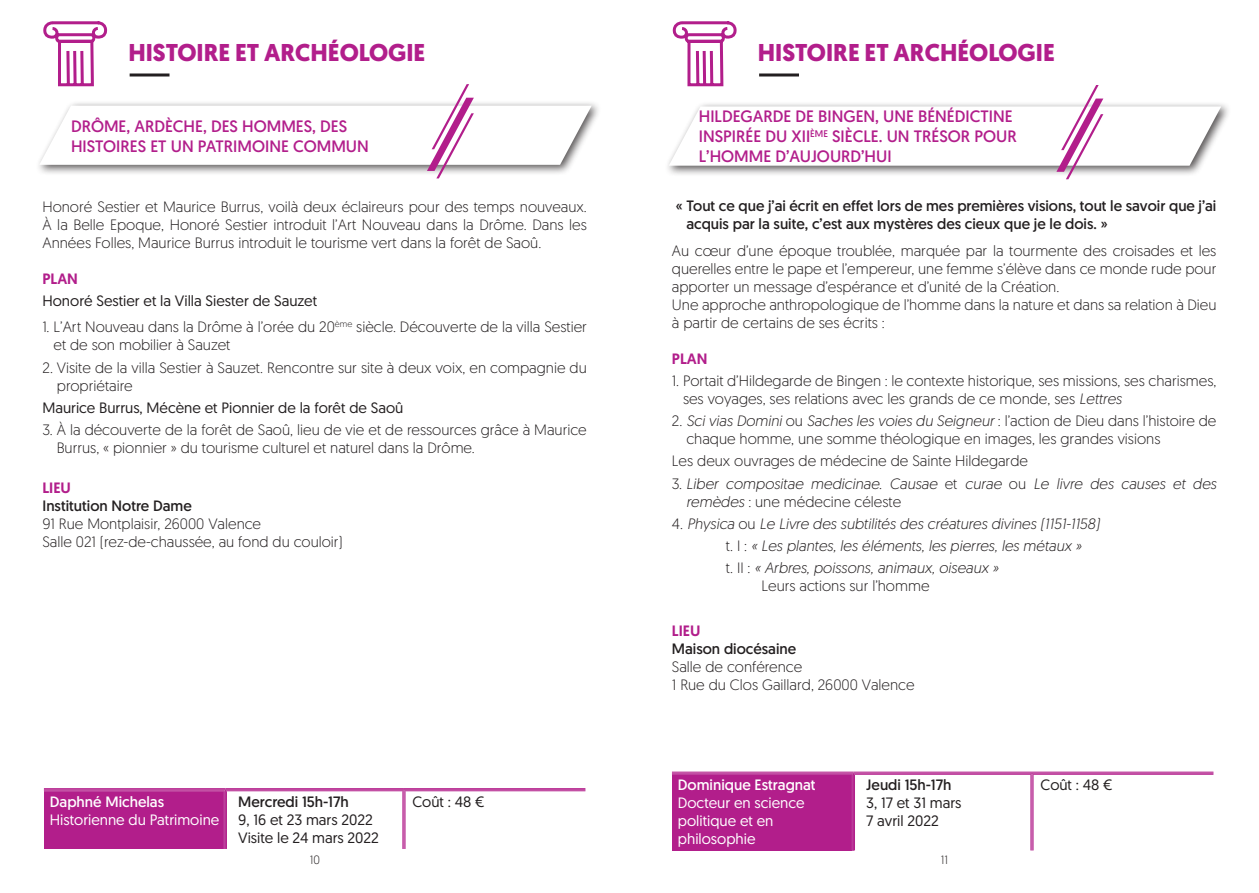
<style>
.page{position:relative;width:1259px;height:893px;background:#fff}
.page>*{position:absolute;margin:0;border:0;box-sizing:border-box;transform-origin:0 0}
.t1{font:700 24.3px "Geomanist";color:#b21e8b}
.t2{font:16.5px/19.8px "Geomanist";color:#b21e8b}
.t3{font:300 15px/18px "Geomanist";color:#231f20}
.t4{font:italic 300 15px/18px "Geomanist";color:#231f20}
.t5{font:15px/18px "Geomanist";color:#231f20}
.t6{font:15px "Geomanist";color:#231f20}
.t7{font:15px/18px "Geomanist";color:#fff}
.t8{font:15px "Geomanist";color:#fff}
.t9{font:500 15px "Geomanist";color:#b21e8b}
.t10{font:300 12px "Geomanist";color:#231f20}
.s1{font-style:italic}
.s2{font-style:normal}
</style>
<div class="page">
<div style="left:35px;top:100px;width:567px;height:76px;background:#231f20;opacity:.75"></div>
<div style="left:664px;top:101px;width:567px;height:76px;background:#231f20;opacity:.75"></div>
<svg style="left:39px;top:21px;width:553px;height:157px"></svg>
<svg style="left:669px;top:21px;width:552px;height:158px"></svg>
<div style="left:44px;top:790px;width:181px;height:59px;background:#b21e8b"></div>
<hr style="left:44px;top:788px;width:181px;height:1px;background:#b21e8b">
<hr style="left:44px;top:789px;width:181px;height:1px;background:#b21e8b">
<hr style="left:225px;top:788px;width:179px;height:1px;background:#b21e8b">
<hr style="left:225px;top:789px;width:179px;height:1px;background:#b21e8b">
<hr style="left:226px;top:790px;width:177px;height:1px;background:#b21e8b">
<hr style="left:225px;top:790px;width:1px;height:59px;background:#b21e8b">
<hr style="left:226px;top:791px;width:1px;height:58px;background:#b21e8b">
<hr style="left:404px;top:788px;width:181px;height:1px;background:#b21e8b">
<hr style="left:404px;top:789px;width:181px;height:1px;background:#b21e8b">
<hr style="left:404px;top:790px;width:181px;height:1px;background:#b21e8b">
<hr style="left:402px;top:791px;width:1px;height:58px;background:#b21e8b">
<hr style="left:404px;top:791px;width:1px;height:58px;background:#b21e8b">
<div style="left:672px;top:773px;width:181px;height:77px;background:#b21e8b"></div>
<hr style="left:672px;top:772px;width:181px;height:1px;background:#b21e8b">
<hr style="left:853px;top:772px;width:179px;height:1px;background:#b21e8b">
<hr style="left:853px;top:773px;width:179px;height:1px;background:#b21e8b">
<hr style="left:854px;top:774px;width:177px;height:1px;background:#b21e8b">
<hr style="left:853px;top:773px;width:1px;height:77px;background:#b21e8b">
<hr style="left:854px;top:775px;width:1px;height:75px;background:#b21e8b">
<hr style="left:1032px;top:772px;width:181px;height:1px;background:#b21e8b">
<hr style="left:1032px;top:773px;width:181px;height:1px;background:#b21e8b">
<hr style="left:1032px;top:774px;width:181px;height:1px;background:#b21e8b">
<hr style="left:1030px;top:775px;width:1px;height:75px;background:#b21e8b">
<hr style="left:1031px;top:773px;width:1px;height:77px;background:#b21e8b">
<hr style="left:1032px;top:775px;width:1px;height:75px;background:#b21e8b">
<p class="t1" style="left:128px;top:36px;width:298px">HISTOIRE ET ARCHÉOLOGIE</p>
<p class="t1" style="left:758px;top:36px;width:298px">HISTOIRE ET ARCHÉOLOGIE</p>
<p class="t2" style="left:71px;top:116px;width:299px">DRÔME, ARDÈCHE, DES HOMMES, DES<br>HISTOIRES ET UN PATRIMOINE COMMUN</p>
<p class="t2" style="left:699px;top:106px;width:319px">HILDEGARDE DE BINGEN, UNE BÉNÉDICTINE<br>INSPIRÉE DU XII<sup>ÈME</sup> SIÈCLE. UN TRÉSOR POUR<br>L’HOMME D’AUJOURD’HUI</p>
<p class="t3" style="left:42px;top:197px;width:546px;text-align:justify">Honoré Sestier et Maurice Burrus, voilà deux éclaireurs pour des temps nouveaux.<br>À la Belle Epoque, Honoré Sestier introduit l’Art Nouveau dans la Drôme. Dans les Années Folles, Maurice Burrus introduit le tourisme vert dans la forêt de Saoû.</p>
<p class="t9" style="left:42px;top:268px;width:37px">PLAN</p>
<p class="t6" style="left:42px;top:291px;width:276px">Honoré Sestier et la Villa Siester de Sauzet</p>
<p class="t3" style="left:53px;top:318px;width:535px;text-indent:-11px">1. L’Art Nouveau dans la Drôme à l’orée du 20<sup>ème</sup> siècle. Découverte de la villa Sestier et de son mobilier à Sauzet</p>
<p class="t3" style="left:57px;top:358px;width:531px;text-indent:-14px">2. Visite de la villa Sestier à Sauzet. Rencontre sur site à deux voix, en compagnie du propriétaire</p>
<p class="t6" style="left:42px;top:398px;width:362px">Maurice Burrus, Mécène et Pionnier de la forêt de Saoû</p>
<p class="t3" style="left:57px;top:420px;width:531px;text-indent:-14px">3. À la découverte de la forêt de Saoû, lieu de vie et de ressources grâce à Maurice<br>Burrus, « pionnier » du tourisme culturel et naturel dans la Drôme.</p>
<p class="t9" style="left:42px;top:478px;width:30px">LIEU</p>
<p class="t5" style="left:42px;top:497px;width:151px">Institution Notre Dame</p>
<p class="t3" style="left:42px;top:515px;width:220px">91 Rue Montplaisir, 26000 Valence</p>
<p class="t3" style="left:42px;top:533px;width:302px">Salle 021 (rez-de-chaussée, au fond du couloir)</p>
<p class="t8" style="left:50px;top:792px;width:116px">Daphné Michelas</p>
<p class="t7" style="left:50px;top:810px;width:171px">Historienne du Patrimoine</p>
<p class="t5" style="left:238px;top:792px;width:112px">Mercredi 15h-17h</p>
<p class="t6" style="left:238px;top:810px;width:136px">9, 16 et 23 mars 2022</p>
<p class="t6" style="left:238px;top:828px;width:142px">Visite le 24 mars 2022</p>
<p class="t6" style="left:412px;top:792px;width:74px">Coût : 48 €</p>
<p class="t5" style="left:686px;top:197px;width:531px;text-indent:-11px">« Tout ce que j’ai écrit en effet lors de mes premières visions, tout le savoir que j’ai acquis par la suite, c’est aux mystères des cieux que je le dois. »</p>
<p class="t3" style="left:672px;top:241px;width:546px;text-align:justify">Au cœur d’une époque troublée, marquée par la tourmente des croisades et les querelles entre le pape et l’empereur, une femme s’élève dans ce monde rude pour apporter un message d’espérance et d’unité de la Création.</p>
<p class="t3" style="left:672px;top:295px;width:546px">Une approche anthropologique de l’homme dans la nature et dans sa relation à Dieu à partir de certains de ses écrits :</p>
<p class="t9" style="left:672px;top:348px;width:37px">PLAN</p>
<p class="t3" style="left:683px;top:371px;width:535px;text-indent:-11px">1. Portait d’Hildegarde de Bingen : le contexte historique, ses missions, ses charismes, ses voyages, ses relations avec les grands de ce monde, ses <span class="s1">Lettres</span></p>
<p class="t3" style="left:686px;top:411px;width:531px;text-indent:-14px">2. <span class="s1">Sci vias Domini</span> ou <span class="s1">Saches les voies du Seigneur</span> : l’action de Dieu dans l’histoire de chaque homme, une somme théologique en images, les grandes visions</p>
<p class="t3" style="left:672px;top:452px;width:357px">Les deux ouvrages de médecine de Sainte Hildegarde</p>
<p class="t4" style="left:686px;top:474px;width:532px;text-indent:-14px"><span class="s2">3.</span> Liber compositae medicinae<span class="s2">.</span> Causae <span class="s2">et</span> curae <span class="s2">ou</span> Le livre des causes et des remèdes <span class="s2">: une médecine céleste</span></p>
<p class="t4" style="left:672px;top:514px;width:429px"><span class="s2">4.</span> Physica <span class="s2">ou</span> Le Livre des subtilités des créatures divines (1151-1158)</p>
<p class="t4" style="left:726px;top:536px;width:357px"><span class="s2">t. I :</span> « Les plantes, les éléments, les pierres, les métaux »</p>
<p class="t4" style="left:726px;top:559px;width:274px"><span class="s2">t. II :</span> « Arbres, poissons, animaux, oiseaux »</p>
<p class="t3" style="left:761px;top:577px;width:169px">Leurs actions sur l’homme</p>
<p class="t9" style="left:672px;top:621px;width:30px">LIEU</p>
<p class="t5" style="left:672px;top:639px;width:126px">Maison diocésaine</p>
<p class="t3" style="left:672px;top:657px;width:132px">Salle de conférence</p>
<p class="t3" style="left:672px;top:675px;width:244px">1 Rue du Clos Gaillard, 26000 Valence</p>
<p class="t8" style="left:678px;top:775px;width:139px">Dominique Estragnat</p>
<p class="t7" style="left:678px;top:794px;width:128px">Docteur en science politique et en philosophie</p>
<p class="t5" style="left:866px;top:776px;width:87px">Jeudi 15h-17h</p>
<p class="t6" style="left:866px;top:793px;width:97px">3, 17 et 31 mars</p>
<p class="t6" style="left:866px;top:811px;width:74px">7 avril 2022</p>
<p class="t6" style="left:1040px;top:775px;width:74px">Coût : 48 €</p>
<p class="t10" style="left:310px;top:852px;width:12px">10</p>
<p class="t10" style="left:940px;top:852px;width:9px">11</p>
</div>
